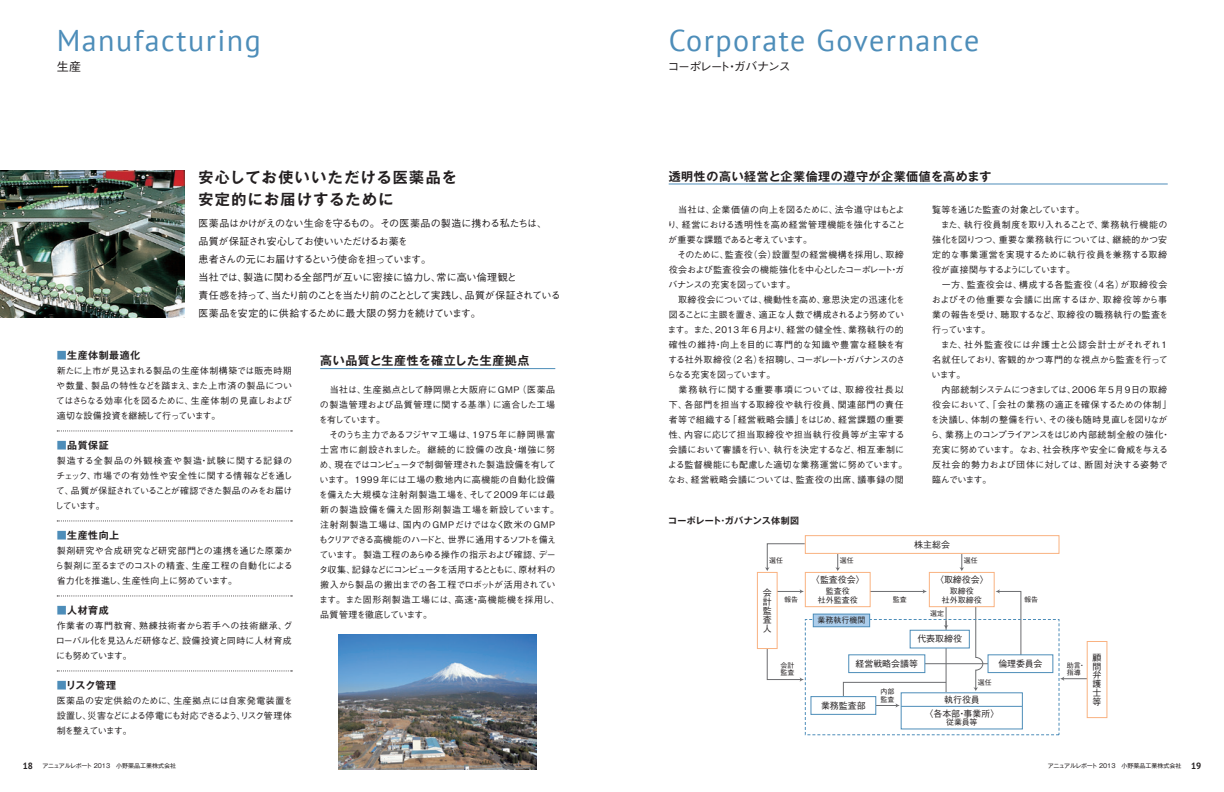
<style>
.page{position:relative;width:1224px;height:792px;background:#fff}
.page>*{position:absolute;margin:0;border:0;box-sizing:border-box;transform-origin:0 0}
.t1{font:30px "PT Sans";letter-spacing:.05em;color:#4d8db9}
.t2{font:700 15px/22px "Gothic MB101 Pro De";letter-spacing:.095em;color:#231f20}
.t3{font:700 12px "Gothic MB101 Pro De";letter-spacing:.05em;color:#231f20}
.t4{font:500 12px "Gothic BBB Pro";letter-spacing:-.085em;color:#231f20}
.t5{font:500 10px/18px "Gothic BBB Pro";letter-spacing:-.045em;color:#231f20}
.t6{font:700 10px "Gothic MB101 Pro De";letter-spacing:.05em;color:#231f20}
.t7{font:500 9px/15px "Gothic BBB Pro";color:#231f20;text-align:justify}
.t8{font:700 9px "Gothic MB101 Pro De";letter-spacing:.025em;color:#231f20}
.t9{font:500 8.9px/8.9px "Gothic BBB Pro";color:#231f20;text-align:justify}
.t10{font:500 8px/9px "Gothic BBB Pro";color:#231f20;text-align:center}
.t11{font:500 7px/7.2px "Gothic BBB Pro";color:#231f20}
.t12{font:6px "Gothic MB101 Pro";color:#231f20}
.s1{color:#4d8db9}
.s2{font-family:"PT Sans";font-weight:700;font-size:9px}
</style>
<div class="page">
<hr style="left:320px;top:368px;width:235px;height:1px;background:#4d8db9">
<hr style="left:669px;top:183px;width:499px;height:1px;background:#4d8db9">
<svg style="left:973px;top:607px;width:10px;height:84px"></svg>
<hr style="left:770px;top:591px;width:31px;height:1px;background:#6c6d70">
<svg style="left:959px;top:554px;width:5px;height:17px"></svg>
<hr style="left:946px;top:592px;width:1px;height:34px;background:#6c6d70">
<hr style="left:946px;top:621px;width:1px;height:83px;background:#6c6d70">
<svg style="left:765px;top:543px;width:40px;height:28px"></svg>
<svg style="left:835px;top:554px;width:5px;height:17px"></svg>
<svg style="left:767px;top:649px;width:37px;height:33px"></svg>
<svg style="left:996px;top:589px;width:25px;height:65px"></svg>
<div style="left:805px;top:619px;width:255px;height:116px;border:1px dashed #4d8db9"></div>
<div style="left:805px;top:535px;width:255px;height:19px;border:1px solid #f9b281"></div>
<div style="left:757px;top:572px;width:20px;height:77px;background:#fff"></div>
<div style="left:757px;top:572px;width:21px;height:77px;border:1px solid #f9b281"></div>
<hr style="left:862px;top:591px;width:62px;height:1px;background:#6c6d70">
<hr style="left:916px;top:663px;width:80px;height:1px;background:#6c6d70">
<svg style="left:843px;top:682px;width:104px;height:26px"></svg>
<hr style="left:1063px;top:678px;width:34px;height:1px;background:#6c6d70">
<div style="left:813px;top:614px;width:57px;height:13px;background:#accdeb"></div>
<div style="left:813px;top:614px;width:57px;height:13px;border:1px solid #4d8db9"></div>
<div style="left:1087px;top:641px;width:20px;height:77px;background:#fff"></div>
<div style="left:1087px;top:641px;width:20px;height:77px;border:1px solid #f9b281"></div>
<div style="left:805px;top:572px;width:65px;height:35px;background:#fff"></div>
<div style="left:805px;top:572px;width:66px;height:35px;border:1px solid #f9b281"></div>
<div style="left:929px;top:572px;width:65px;height:35px;background:#fff"></div>
<div style="left:929px;top:572px;width:66px;height:35px;border:1px solid #f9b281"></div>
<div style="left:901px;top:693px;width:121px;height:36px;background:#fff"></div>
<div style="left:901px;top:692px;width:122px;height:37px;border:1px solid #4d8db9"></div>
<div style="left:910px;top:630px;width:59px;height:18px;background:#fff"></div>
<div style="left:910px;top:630px;width:60px;height:19px;border:1px solid #4d8db9"></div>
<div style="left:988px;top:655px;width:65px;height:18px;background:#fff"></div>
<div style="left:988px;top:654px;width:65px;height:19px;border:1px solid #4d8db9"></div>
<div style="left:811px;top:697px;width:65px;height:17px;background:#fff"></div>
<div style="left:810px;top:696px;width:66px;height:19px;border:1px solid #4d8db9"></div>
<div style="left:849px;top:655px;width:76px;height:18px;background:#fff"></div>
<div style="left:848px;top:654px;width:77px;height:19px;border:1px solid #4d8db9"></div>
<hr style="left:901px;top:706px;width:121px;height:1px;background:#4d8db9">
<img style="left:0;top:170px;width:184px;height:147px">
<svg style="left:57px;top:430px;width:235px;height:1px"></svg>
<svg style="left:57px;top:520px;width:235px;height:1px"></svg>
<svg style="left:57px;top:595px;width:235px;height:1px"></svg>
<svg style="left:57px;top:670px;width:235px;height:1px"></svg>
<img style="left:339px;top:635px;width:198px;height:134px">
<h1 class="t1" style="left:57px;top:21px;width:206px">Manufacturing</h1>
<h3 class="t4" style="left:57px;top:57px;width:26px">生産</h3>
<h2 class="t2" style="left:198px;top:165px;width:260px">安心してお使いいただける医薬品を安定的にお届けするために</h2>
<p class="t5" style="left:198px;top:213px;width:364px">医薬品はかけがえのない生命を守るもの。その医薬品の製造に携わる私たちは、<br>品質が保証され安心してお使いいただけるお薬を<br>患者さんの元にお届けするという使命を担っています。<br>当社では、製造に関わる全部門が互いに密接に協力し、常に高い倫理観と<br>責任感を持って、当たり前のことを当たり前のこととして実践し、品質が保証されている医薬品を安定的に供給するために最大限の努力を続けています。</p>
<p class="t6" style="left:57px;top:347px;width:85px"><span class="s1">■</span>生産体制最適化</p>
<p class="t7" style="left:56px;top:362px;width:238px">新たに上市が見込まれる製品の生産体制構築では販売時期や数量、製品の特性などを踏まえ、また上市済の製品についてはさらなる効率化を図るために、生産体制の見直しおよび適切な設備投資を継続して行っています。</p>
<p class="t6" style="left:57px;top:437px;width:53px"><span class="s1">■</span>品質保証</p>
<p class="t7" style="left:55px;top:452px;width:239px">製造する全製品の外観検査や製造・試験に関する記録のチェック、市場での有効性や安全性に関する情報などを通して、品質が保証されていることが確認できた製品のみをお届けしています。</p>
<p class="t6" style="left:57px;top:527px;width:64px"><span class="s1">■</span>生産性向上</p>
<p class="t7" style="left:55px;top:542px;width:239px">製剤研究や合成研究など研究部門との連携を通じた原薬から製剤に至るまでのコストの精査、生産工程の自動化による省力化を推進し、生産性向上に努めています。</p>
<p class="t6" style="left:57px;top:602px;width:53px"><span class="s1">■</span>人材育成</p>
<p class="t7" style="left:56px;top:617px;width:238px">作業者の専門教育、熟練技術者から若手への技術継承、グローバル化を見込んだ研修など、設備投資と同時に人材育成にも努めています。</p>
<p class="t6" style="left:57px;top:677px;width:61px"><span class="s1">■</span>リスク管理</p>
<p class="t7" style="left:57px;top:692px;width:238px">医薬品の安定供給のために、生産拠点には自家発電装置を設置し、災害などによる停電にも対応できるよう、リスク管理体制を整えています。</p>
<h3 class="t3" style="left:320px;top:351px;width:211px">高い品質と生産性を確立した生産拠点</h3>
<p class="t7" style="left:319px;top:381px;width:242px;text-align:left">　当社は、生産拠点として静岡県と大阪府にGMP（医薬品の製造管理および品質管理に関する基準）に適合した工場を有しています。<br>　そのうち主力であるフジヤマ工場は、1975 年に静岡県富士宮市に創設されました。継続的に設備の改良・増強に努め、現在ではコンピュータで制御管理された製造設備を有しています。1999 年には工場の敷地内に高機能の自動化設備を備えた大規模な注射剤製造工場を、そして2009 年には最新の製造設備を備えた固形剤製造工場を新設しています。注射剤製造工場は、国内のGMPだけではなく欧米のGMPもクリアできる高機能のハードと、世界に通用するソフトを備えています。製造工程のあらゆる操作の指示および確認、データ収集、記録などにコンピュータを活用するとともに、原材料の搬入から製品の搬出までの各工程でロボットが活用されています。また固形剤製造工場には、高速・高機能機を採用し、品質管理を徹底しています。</p>
<h1 class="t1" style="left:669px;top:21px;width:312px">Corporate Governance</h1>
<h3 class="t4" style="left:667px;top:57px;width:125px">コーポレート・ガバナンス</h3>
<h3 class="t3" style="left:669px;top:166px;width:324px">透明性の高い経営と企業倫理の遵守が企業価値を高めます</h3>
<p class="t7" style="left:667px;top:201px;width:242px;text-align:left">　当社は、企業価値の向上を図るために、法令遵守はもとより、経営における透明性を高め経営管理機能を強化することが重要な課題であると考えています。<br>　そのために、監査役（会）設置型の経営機構を採用し、取締役会および監査役会の機能強化を中心としたコーポレート・ガバナンスの充実を図っています。<br>　取締役会については、機動性を高め、意思決定の迅速化を図ることに主眼を置き、適正な人数で構成されるよう努めています。また、2013 年 6月より、経営の健全性、業務執行の的確性の維持・向上を目的に専門的な知識や豊富な経験を有する社外取締役（2 名）を招聘し、コーポレート・ガバナンスのさらなる充実を図っています。<br>　業務執行に関する重要事項については、取締役社長以下、各部門を担当する取締役や執行役員、関連部門の責任者等で組織する「経営戦略会議」をはじめ、経営課題の重要性、内容に応じて担当取締役や担当執行役員等が主宰する会議において審議を行い、執行を決定するなど、相互牽制による監督機能にも配慮した適切な業務運営に努めています。なお、経営戦略会議については、監査役の出席、議事録の閲</p>
<p class="t7" style="left:931px;top:201px;width:242px;text-align:left">覧等を通じた監査の対象としています。<br>　また、執行役員制度を取り入れることで、業務執行機能の強化を図りつつ、重要な業務執行については、継続的かつ安定的な事業運営を実現するために執行役員を兼務する取締役が直接関与するようにしています。<br>　一方、監査役会は、構成する各監査役（4 名）が取締役会およびその他重要な会議に出席するほか、取締役等から事業の報告を受け、聴取するなど、取締役の職務執行の監査を行っています。<br>　また、社外監査役には弁護士と公認会計士がそれぞれ1名就任しており、客観的かつ専門的な視点から監査を行っています。<br>　内部統制システムにつきましては、2006 年 5月9日の取締役会において、「会社の業務の適正を確保するための体制」を決議し、体制の整備を行い、その後も随時見直しを図りながら、業務上のコンプライアンスをはじめ内部統制全般の強化・充実に努めています。なお、社会秩序や安全に脅威を与える反社会的勢力および団体に対しては、断固対決する姿勢で臨んでいます。</p>
<p class="t8" style="left:668px;top:513px;width:132px">コーポレート・ガバナンス体制図</p>
<p class="t11" style="left:769px;top:556px;width:15px">選任</p>
<p class="t11" style="left:840px;top:556px;width:15px">選任</p>
<p class="t7" style="left:914px;top:536px;width:37px">株主総会</p>
<p class="t11" style="left:964px;top:556px;width:15px">選任</p>
<p class="t9" style="left:763px;top:587px;width:10px">会計監査人</p>
<p class="t7" style="left:811px;top:571px;width:56px">〈監査役会〉</p>
<p class="t10" style="left:818px;top:585px;width:41px">監査役<br>社外監査役</p>
<p class="t11" style="left:784px;top:595px;width:15px">報告</p>
<p class="t11" style="left:893px;top:595px;width:15px">監査</p>
<p class="t10" style="left:818px;top:615px;width:49px">業務執行機関</p>
<p class="t7" style="left:935px;top:571px;width:56px">〈取締役会〉</p>
<p class="t10" style="left:942px;top:585px;width:41px">取締役<br>社外取締役</p>
<p class="t11" style="left:930px;top:609px;width:15px">選定</p>
<p class="t7" style="left:917px;top:630px;width:46px">代表取締役</p>
<p class="t11" style="left:781px;top:661px;width:15px">会計監査</p>
<p class="t7" style="left:855px;top:655px;width:64px">経営戦略会議等</p>
<p class="t11" style="left:1024px;top:595px;width:15px">報告</p>
<p class="t7" style="left:998px;top:655px;width:46px">倫理委員会</p>
<p class="t7" style="left:821px;top:697px;width:46px">業務監査部</p>
<p class="t11" style="left:881px;top:687px;width:15px">内部監査</p>
<p class="t11" style="left:978px;top:678px;width:15px">選任</p>
<p class="t7" style="left:944px;top:691px;width:37px">執行役員</p>
<p class="t10" style="left:946px;top:716px;width:33px">従業員等</p>
<p class="t7" style="left:924px;top:705px;width:77px">〈各本部・事業所〉</p>
<p class="t11" style="left:1067px;top:661px;width:20px">助言・指導</p>
<p class="t9" style="left:1093px;top:652px;width:10px">顧問弁護士等</p>
<p class="t12" style="left:23px;top:761px;width:155px"><span class="s2">18</span> アニュアルレポート 2013　小野薬品工業株式会社</p>
<p class="t12" style="left:1048px;top:761px;width:155px">アニュアルレポート 2013　小野薬品工業株式会社 <span class="s2">19</span></p>
</div>
